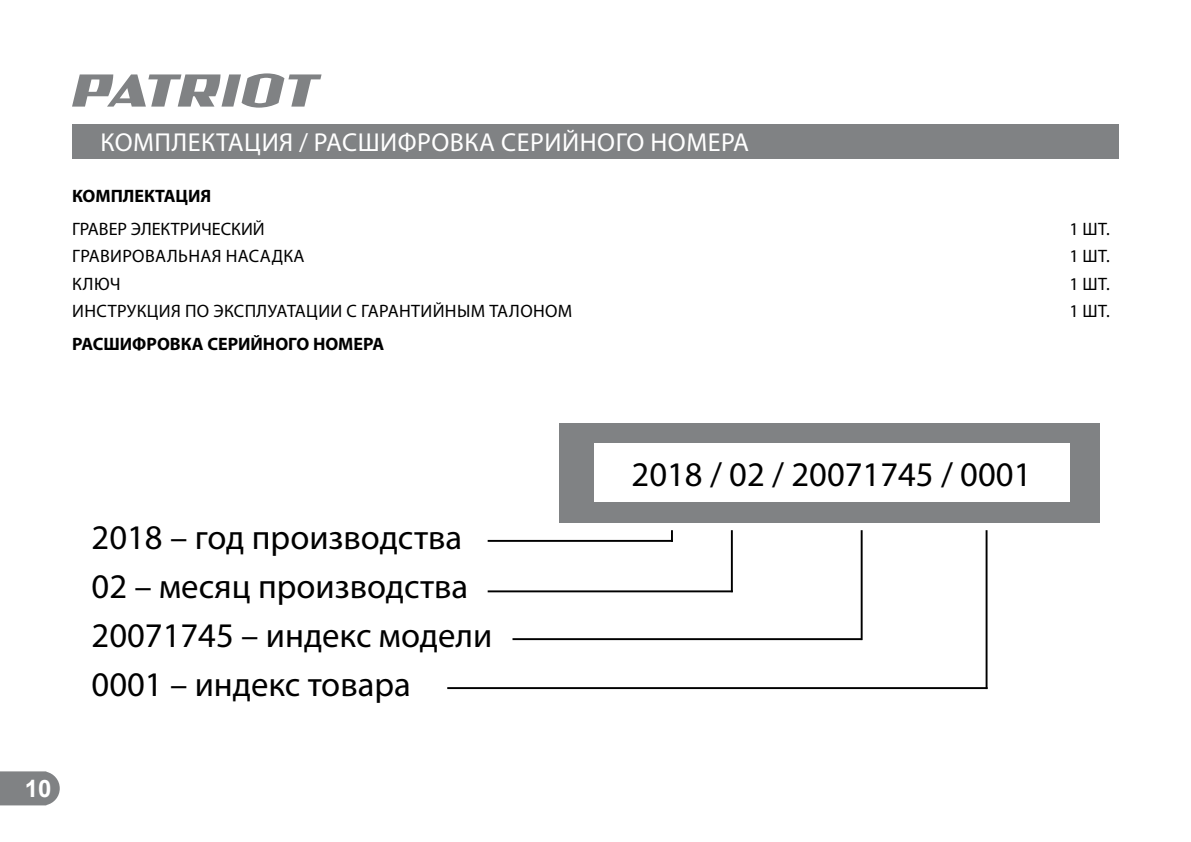
<style>
.page{position:relative;width:1191px;height:842px;background:#fff}
.page>*{position:absolute;margin:0;border:0;box-sizing:border-box;transform-origin:0 0}
.t1{font:34.6px/49.2px "Myriad Pro";color:#000}
.t2{font:26px "Myriad Pro";letter-spacing:.02em;color:#fff}
.t3{font:700 24px "Arial";color:#fff}
.t4{font:18px/27.2px "Myriad Pro";letter-spacing:.02em;color:#000}
.t5{font:700 18px "Myriad Pro";color:#000}
</style>
<div class="page">
<svg style="left:0;top:771px;width:60px;height:34px"></svg>
<svg style="left:72px;top:73px;width:249px;height:35px"></svg>
<div style="left:72px;top:124px;width:1047px;height:34px;background:#808284"></div>
<div style="left:559px;top:423px;width:540px;height:100px;background:#808284"></div>
<hr style="left:487px;top:540px;width:186px;height:2px;background:#000">
<hr style="left:487px;top:590px;width:246px;height:2px;background:#000">
<hr style="left:512px;top:638px;width:349px;height:2px;background:#000">
<hr style="left:447px;top:687px;width:540px;height:2px;background:#000">
<div style="left:594px;top:443px;width:475px;height:59px;background:#fff"></div>
<svg style="left:671px;top:530px;width:2px;height:12px"></svg>
<hr style="left:731px;top:530px;width:2px;height:62px;background:#000">
<hr style="left:860px;top:530px;width:2px;height:110px;background:#000">
<hr style="left:985px;top:530px;width:2px;height:159px;background:#000">
<h2 class="t2" style="left:101px;top:130px;width:650px">КОМПЛЕКТАЦИЯ / РАСШИФРОВКА СЕРИЙНОГО НОМЕРА</h2>
<p class="t5" style="left:72px;top:187px;width:141px">КОМПЛЕКТАЦИЯ</p>
<p class="t4" style="left:72px;top:216px;width:502px">ГРАВЕР ЭЛЕКТРИЧЕСКИЙ<br>ГРАВИРОВАЛЬНАЯ НАСАДКА<br>КЛЮЧ<br>ИНСТРУКЦИЯ ПО ЭКСПЛУАТАЦИИ С ГАРАНТИЙНЫМ ТАЛОНОМ</p>
<p class="t5" style="left:72px;top:335px;width:314px">РАСШИФРОВКА СЕРИЙНОГО НОМЕРА</p>
<h3 class="t3" style="left:25px;top:775px;width:28px">10</h3>
<h1 class="t1" style="left:92px;top:514px;width:402px">2018 – год производства<br>02 – месяц производства<br>20071745 – индекс модели<br>0001 – индекс товара</h1>
<h1 class="t1" style="left:631px;top:451px;width:401px">2018 / 02 / 20071745 / 0001</h1>
<p class="t4" style="left:1069px;top:216px;width:42px;text-align:justify">1 ШТ.<br>1 ШТ.<br>1 ШТ.<br>1 ШТ.</p>
</div>
